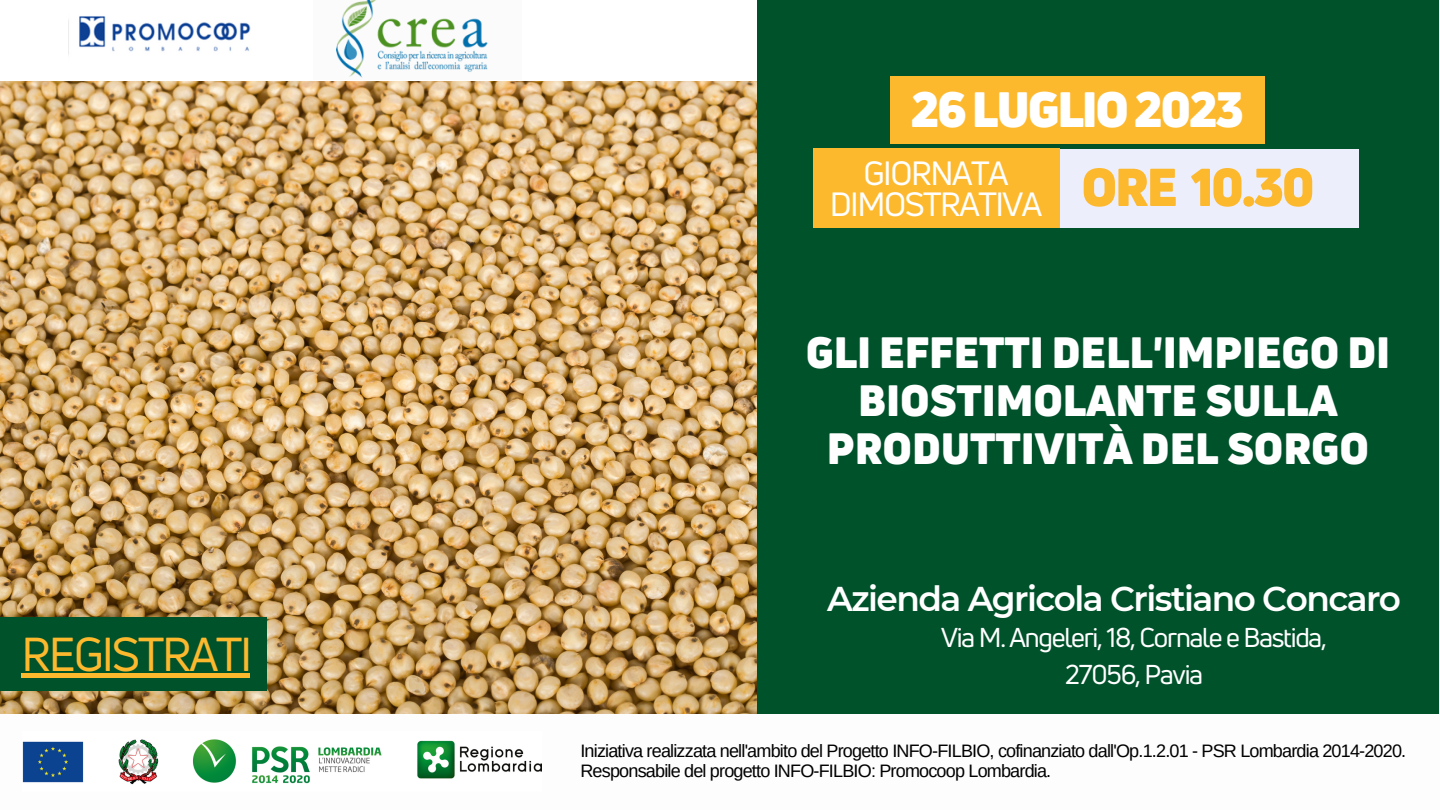
<style>
.page{position:relative;width:1440px;height:810px;background:#fff}
.page>*{position:absolute;margin:0;border:0;box-sizing:border-box;transform-origin:0 0}
.t1{font:900 52.1px "Uni Neue";letter-spacing:-.045em;color:#fdb92e}
.t2{font:900 48.6px "Uni Neue";letter-spacing:-.045em;color:#fff}
.t3{font:46.6px "Uni Neue";letter-spacing:-.045em;color:#fdb92e}
.t4{font:900 42.9px/48px "Uni Neue";letter-spacing:-.005em;color:#fff;text-align:center}
.t5{font:600 34.4px "Montserrat";letter-spacing:-.045em;color:#fff}
.t6{font:32.9px/30.9px "Uni Neue";letter-spacing:-.045em;color:#fff;text-align:center}
.t7{font:26.7px "Uni Neue";letter-spacing:-.045em;color:#fff}
.t8{font:18px "Arimo";letter-spacing:-.045em;color:#000}
</style>
<div class="page">
<img style="left:0;top:81px;width:757px;height:633px">
<img style="left:79px;top:16px;width:172px;height:36px">
<div style="left:757px;top:0;width:682px;height:716px;background:#00522b"></div>
<div style="left:1011px;top:149px;width:348px;height:78px;background:#edeefb"></div>
<div style="left:813px;top:149px;width:246px;height:79px;background:#fdb92e"></div>
<div style="left:890px;top:76px;width:374px;height:68px;background:#fdb92e"></div>
<div style="left:0;top:617px;width:266px;height:73px;background:#00522b"></div>
<div style="left:0;top:715px;width:1440px;height:95px;background:#fdfdfd"></div>
<img style="left:22px;top:739px;width:520px;height:46px">
<img style="left:336px;top:0;width:152px;height:78px">
<hr style="left:22px;top:674px;width:228px;height:4px;background:#fdb92e">
<p class="t3" style="left:22px;top:622px;width:232px">REGISTRATI</p>
<p class="t2" style="left:911px;top:76px;width:335px">26LUGLIO2023</p>
<p class="t6" style="left:830px;top:157px;width:214px">GIORNATA<br>DIMOSTRATIVA</p>
<p class="t1" style="left:1081px;top:151px;width:235px">ORE 10.30</p>
<p class="t4" style="left:806px;top:328px;width:586px">GLI EFFETTI DELL'IMPIEGO DI<br>BIOSTIMOLANTE SULLA<br>PRODUTTIVITÀ DEL SORGO</p>
<p class="t5" style="left:827px;top:578px;width:575px">Azienda Agricola Cristiano Concaro</p>
<p class="t7" style="left:941px;top:619px;width:387px">Via M. Angeleri, 18, Cornale e Bastida,</p>
<p class="t7" style="left:1065px;top:656px;width:139px">27056, Pavia</p>
<p class="t8" style="left:580px;top:740px;width:827px">Iniziativa realizzata nell'ambito del Progetto INFO-FILBIO, cofinanziato dall'Op.1.2.01 - PSR Lombardia 2014-2020.</p>
<p class="t8" style="left:580px;top:760px;width:472px">Responsabile del progetto INFO-FILBIO: Promocoop Lombardia.</p>
</div>
